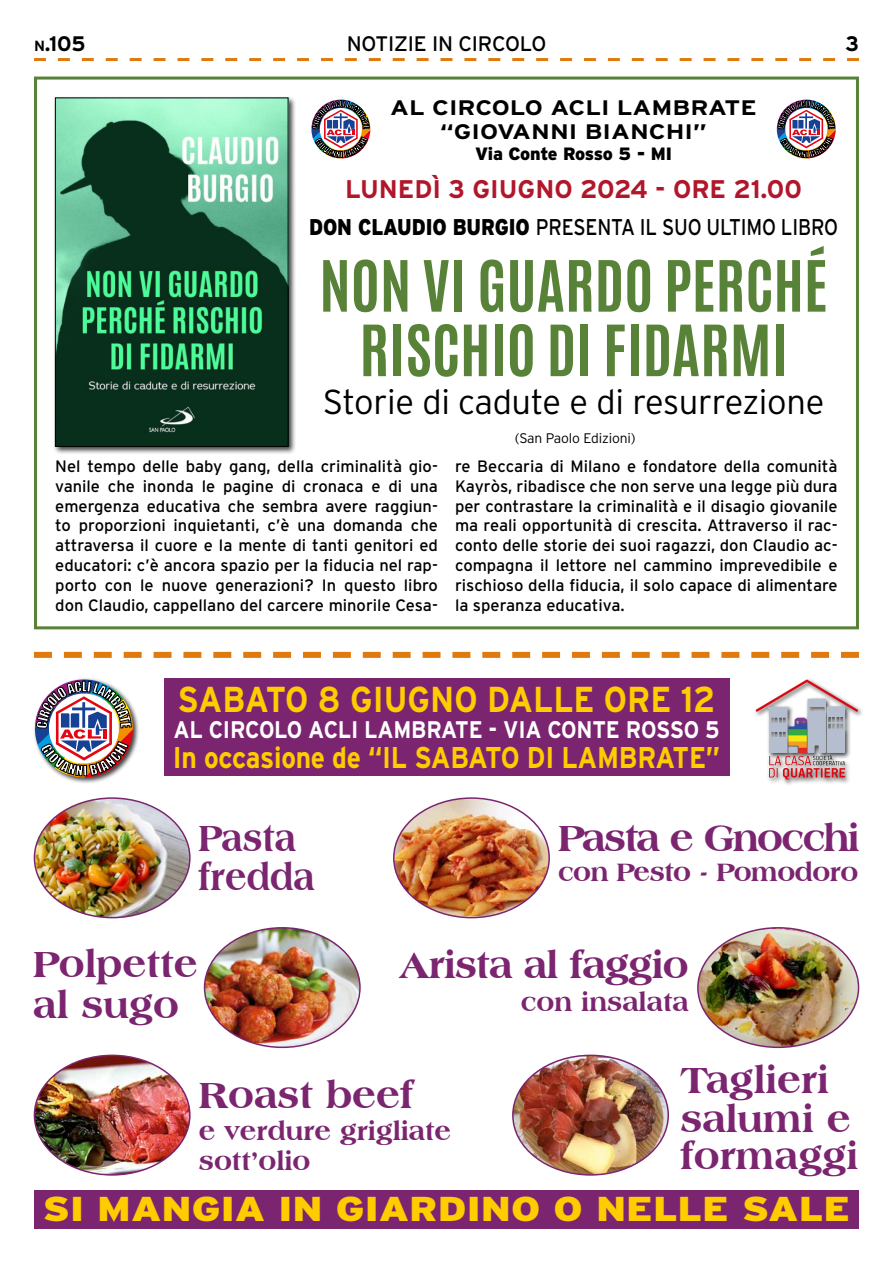
<style>
.page{position:relative;width:893px;height:1263px;background:#fff}
.page>*{position:absolute;margin:0;border:0;box-sizing:border-box;transform-origin:0 0}
.t1{font:700 60px/64.5px "Antonio";color:#588237;text-align:center}
.t2{font:800 39px/38.2px "Americana BT";color:#7b2570}
.t3{font:800 39px "Americana BT";letter-spacing:-.02em;color:#7b2570}
.t4{font:800 39px "Americana BT";letter-spacing:-.04em;color:#7b2570}
.t5{font:800 39px/39px "Americana BT";color:#7b2570;scale:.9 1}
.t6{font:700 36px "Interstate";color:#fc0;scale:.9 1}
.t7{font:300 34.5px "Interstate";letter-spacing:-.01em;color:#000}
.t8{font:900 34.5px "Interstate";color:#fc0;scale:1.16 1}
.t9{font:700 30px "Interstate";letter-spacing:-.01em;color:#fc0;scale:.88 1}
.t10{font:800 27px/30px "Americana BT";color:#7b2570}
.t11{font:800 27px "Americana BT";letter-spacing:-.02em;color:#7b2570}
.t12{font:700 25.5px "Interstate";color:#b1172b}
.t13{font:700 24px "Interstate";letter-spacing:-.01em;color:#fff;scale:.9 1}
.t14{font:22.8px "Interstate";letter-spacing:-.01em;color:#000;scale:.86 1}
.t15{font:700 21px/24px "Interstate";color:#000;text-align:center;scale:1.2 1}
.t16{font:21px "Interstate";letter-spacing:-.01em;color:#000}
.t17{font:700 21px "Interstate";color:#000}
.t18{font:900 17.85px "Interstate";letter-spacing:-.02em;color:#000}
.t19{font:16.5px/19.8px "Interstate";color:#000;text-align:justify}
.t20{font:300 13.8px "Interstate";letter-spacing:-.01em;color:#000}
.s1{font-size:14.7px}
.s2{font-weight:900}
</style>
<div class="page">
<svg style="left:34px;top:58px;width:825px;height:3px"></svg>
<div style="left:54px;top:96px;width:242px;height:359px;background:#000;opacity:.75"></div>
<img style="left:57px;top:100px;width:229px;height:344px">
<div style="left:55px;top:98px;width:233px;height:348px;border:1px solid #000"></div>
<div style="left:34px;top:77px;width:825px;height:552px;border:3px solid #588237"></div>
<svg style="left:34px;top:652px;width:825px;height:6px"></svg>
<div style="left:34px;top:1191px;width:825px;height:38px;background:#7b2570"></div>
<div style="left:164px;top:679px;width:565px;height:97px;background:#7b2570"></div>
<div style="left:754px;top:677px;width:110px;height:109px;background:#000;opacity:.75"></div>
<svg style="left:756px;top:679px;width:102px;height:100px"></svg>
<img style="left:394px;top:798px;width:155px;height:118px">
<img style="left:698px;top:928px;width:160px;height:119px">
<img style="left:34px;top:1057px;width:155px;height:118px">
<img style="left:205px;top:928px;width:155px;height:119px">
<img style="left:513px;top:1057px;width:155px;height:118px">
<img style="left:34px;top:798px;width:156px;height:120px">
<div style="left:33px;top:677px;width:107px;height:107px;background:#000;opacity:.75"></div>
<img style="left:311px;top:100px;width:59px;height:59px">
<img style="left:777px;top:100px;width:59px;height:59px">
<img style="left:35px;top:679px;width:98px;height:98px">
<p class="t17" style="left:34px;top:32px;width:53px"><span class="s1">n</span>.105</p>
<p class="t16" style="left:347px;top:32px;width:201px">NOTIZIE IN CIRCOLO</p>
<p class="t17" style="left:845px;top:32px;width:15px">3</p>
<p class="t15" style="left:390px;top:95px;width:307px">AL CIRCOLO ACLI LAMBRATE “GIOVANNI BIANCHI”</p>
<p class="t18" style="left:475px;top:144px;width:198px">Via Conte Rosso 5 - MI</p>
<h3 class="t12" style="left:345px;top:174px;width:458px">LUNEDÌ 3 GIUGNO 2024 - ORE 21.00</h3>
<h3 class="t14" style="left:309px;top:214px;width:616px"><span class="s2">DON CLAUDIO BURGIO</span> PRESENTA IL SUO ULTIMO LIBRO</h3>
<h1 class="t1" style="left:319px;top:255px;width:510px">NON VI GUARDO PERCHÉ<br>RISCHIO DI FIDARMI</h1>
<h3 class="t7" style="left:323px;top:383px;width:503px">Storie di cadute e di resurrezione</h3>
<p class="t20" style="left:515px;top:430px;width:122px">(San Paolo Edizioni)</p>
<p class="t19" style="left:55px;top:456px;width:384px">Nel tempo delle baby gang, della criminalità gio&shy;vanile che inonda le pagine di cronaca e di una emergenza educativa che sembra avere raggiun&shy;to proporzioni inquietanti, c’è una domanda che attraversa il cuore e la mente di tanti genitori ed educatori: c’è ancora spazio per la fiducia nel rap&shy;porto con le nuove generazioni? In questo libro don Claudio, cappellano del carcere minorile Cesa-</p>
<p class="t19" style="left:455px;top:456px;width:384px">re Beccaria di Milano e fondatore della comunità Kayròs, ribadisce che non serve una legge più dura per contrastare la criminalità e il disagio giovanile ma reali opportunità di crescita. Attraverso il rac&shy;conto delle storie dei suoi ragazzi, don Claudio ac&shy;compagna il lettore nel cammino imprevedibile e rischioso della fiducia, il solo capace di alimentare la speranza educativa.</p>
<h3 class="t6" style="left:178px;top:679px;width:599px">SABATO 8 GIUGNO DALLE ORE 12</h3>
<h3 class="t13" style="left:173px;top:716px;width:608px">AL CIRCOLO ACLI LAMBRATE - VIA CONTE ROSSO 5</h3>
<h3 class="t9" style="left:173px;top:740px;width:624px">In occasione de “IL SABATO DI LAMBRATE”</h3>
<h2 class="t5" style="left:198px;top:818px;width:131px">Pasta fredda</h2>
<h2 class="t4" style="left:558px;top:815px;width:303px">Pasta e Gnocchi</h2>
<h3 class="t11" style="left:558px;top:856px;width:302px">con Pesto - Pomodoro</h3>
<h2 class="t2" style="left:33px;top:943px;width:166px;line-height:40.5px">Polpette al sugo</h2>
<h2 class="t3" style="left:399px;top:942px;width:291px">Arista al faggio</h2>
<h3 class="t10" style="left:521px;top:986px;width:169px">con insalata</h3>
<h2 class="t2" style="left:199px;top:1075px;width:216px">Roast beef</h2>
<h3 class="t10" style="left:199px;top:1116px;width:254px">e verdure grigliate sott’olio</h3>
<h2 class="t2" style="left:680px;top:1060px;width:179px">Taglieri salumi e formaggi</h2>
<h3 class="t8" style="left:43px;top:1189px;width:697px">SI MANGIA IN GIARDINO O NELLE SALE</h3>
</div>
